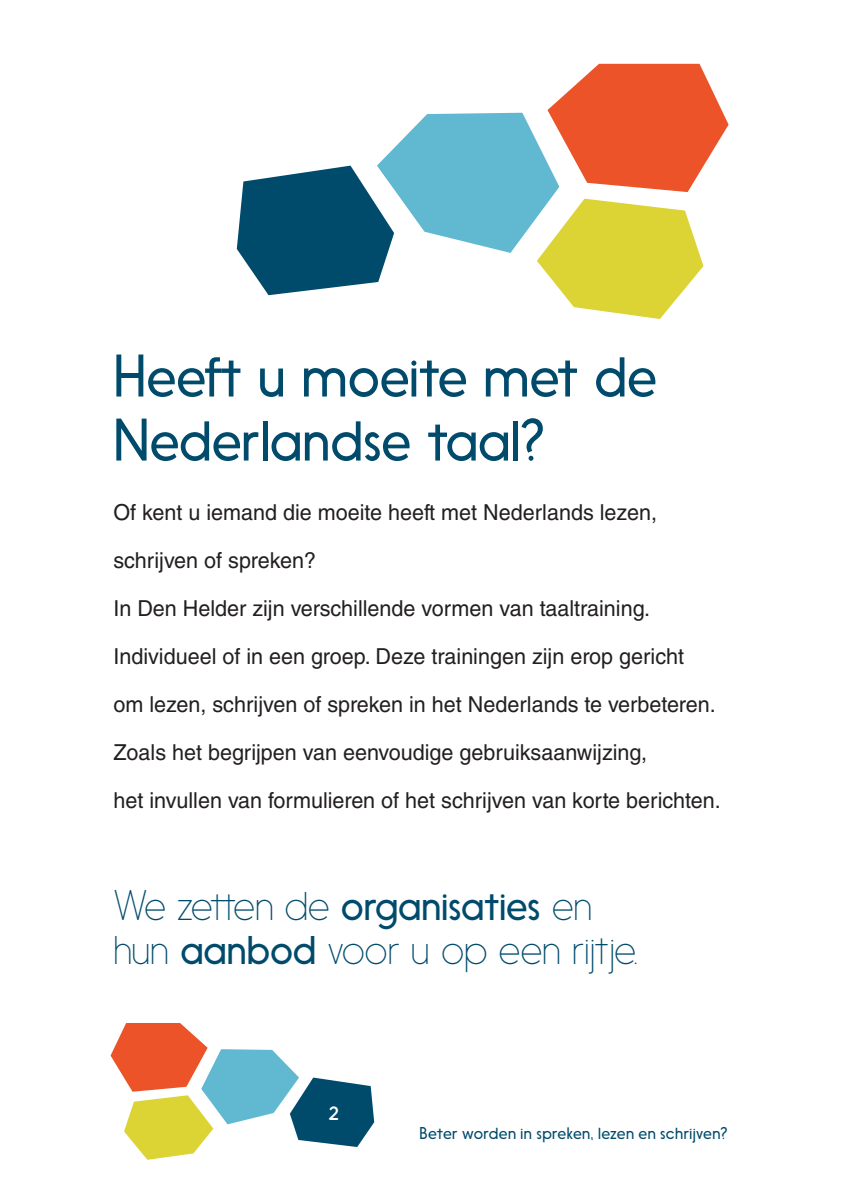
<style>
.page{position:relative;width:842px;height:1191px;background:#fff}
.page>*{position:absolute;margin:0;border:0;box-sizing:border-box;transform-origin:0 0}
.t1{font:300 56px/64px "Nanami Pro";color:#004b6c}
.t2{font:100 40px/44px "Nanami Pro";letter-spacing:-.01em;color:#004b6c}
.t3{font:22px/48px "Helvetica LT Std";color:#231f20}
.t4{font:18px "Nanami Pro";color:#fff}
.t5{font:300 16px "Nanami Pro";letter-spacing:.025em;color:#004b6c}
.s1{font-weight:300}
</style>
<div class="page">
<svg style="left:111px;top:1023px;width:263px;height:136px"></svg>
<svg style="left:237px;top:64px;width:492px;height:255px"></svg>
<h1 class="t1" style="left:113px;top:345px;width:545px">Heeft u moeite met de<br>Nederlandse taal?</h1>
<p class="t3" style="left:113px;top:488px;width:609px">Of kent u iemand die moeite heeft met Nederlands lezen, schrijven of spreken?<br>In Den Helder zijn verschillende vormen van taaltraining.<br>Individueel of in een groep. Deze trainingen zijn erop gericht<br>om lezen, schrijven of spreken in het Nederlands te verbeteren.<br>Zoals het begrijpen van eenvoudige gebruiksaanwijzing,<br>het invullen van formulieren of het schrijven van korte berichten.</p>
<h2 class="t2" style="left:113px;top:885px;width:526px">We zetten de <span class="s1">organisaties</span> en hun <span class="s1">aanbod</span> voor u op een rijtje.</h2>
<p class="t4" style="left:328px;top:1103px;width:12px">2</p>
<p class="t5" style="left:419px;top:1123px;width:310px">Beter worden in spreken, lezen en schrijven?</p>
</div>
